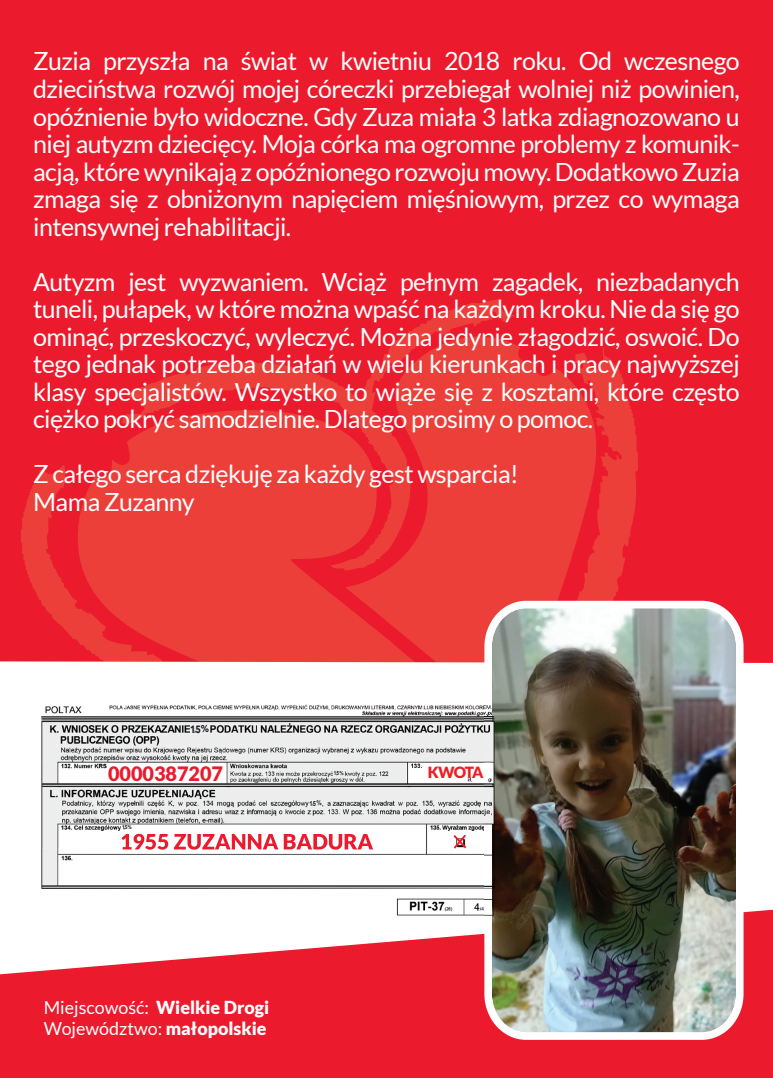
<style>
.page{position:relative;width:773px;height:1078px;background:#fff}
.page>*{position:absolute;margin:0;border:0;box-sizing:border-box;transform-origin:0 0}
.t1{font:25px/27.5px "Lato";letter-spacing:-.025em;color:#fff;text-align:justify}
.t2{font:900 19.75px "Lato";color:#eb1b2d}
.t3{font:18px/21.5px "Lato";color:#fff}
.t4{font:900 15.5px "Lato";letter-spacing:-.065em;color:#ee1d23}
.t5{font:700 10.5px "Avenir Next LT Pro";color:#231f20;scale:.81 1}
.t6{font:700 7px "Arial";color:#231f20;scale:.81 1}
.t7{font:700 5.75px "Arial";color:#231f20;scale:.81 1}
.t8{font:700 5.5px "Avenir Next LT Pro";color:#231f20;scale:.81 1}
.s1{font-size:8.25px}
.s2{font-size:9.75px}
.s3{font-size:4.5px}
.s4{font-size:5.5px}
.s5{font-size:6.5px}
.s6{font-weight:900}
</style>
<div class="page">
<div style="left:0;top:0;width:772px;height:785px;background:#eb1b2d"></div>
<svg style="left:21px;top:299px;width:616px;height:362px;fill:#eb3c38"></svg>
<svg style="left:78px;top:410px;width:337px;height:251px;fill:#ec3f3a"></svg>
<div style="left:0;top:661px;width:772px;height:124px;background:#fff"></div>
<svg style="left:0;top:909px;width:772px;height:168px;fill:#eb1b2d"></svg>
<img style="left:484px;top:600px;width:259px;height:439px">
<img style="left:30px;top:701px;width:484px;height:220px">
<img style="left:121px;top:833px;width:252px;height:16px">
<div style="left:190px;top:724px;width:19px;height:10px;background:#edf1f2"></div>
<svg style="left:453px;top:834px;width:13px;height:14px"></svg>
<div style="left:309px;top:799px;width:13px;height:7px;background:#eef2f2"></div>
<div style="left:334px;top:770px;width:10px;height:6px;background:#eef2f2"></div>
<div style="left:122px;top:824px;width:12px;height:7px;background:#fff"></div>
<p class="t1" style="left:33px;top:47px;width:708px">Zuzia przyszła na świat w kwietniu 2018 roku. Od wczesnego dzieciństwa rozwój mojej córeczki przebiegał wolniej niż powinien, opóźnienie było widoczne. Gdy Zuza miała 3 latka zdiagnozowano u niej autyzm dziecięcy. Moja córka ma ogromne problemy z komunik&shy;acją, które wynikają z opóźnionego rozwoju mowy. Dodatkowo Zuzia zmaga się z obniżonym napięciem mięśniowym, przez co wymaga intensywnej rehabilitacji.</p>
<p class="t1" style="left:33px;top:267px;width:708px">Autyzm jest wyzwaniem. Wciąż pełnym zagadek, niezbadanych tuneli, pułapek, w które można wpaść na każdym kroku. Nie da się go ominąć, przeskoczyć, wyleczyć. Można jedynie złagodzić, oswoić. Do tego jednak potrzeba działań w wielu kierunkach i pracy najwyższej klasy specjalistów. Wszystko to wiąże się z kosztami, które często ciężko pokryć samodzielnie. Dlatego prosimy o pomoc.</p>
<p class="t1" style="left:33px;top:460px;width:487px">Z całego serca dziękuję za każdy gest wsparcia!<br>Mama Zuzanny</p>
<p class="t5" style="left:190px;top:722px;width:25px">1 5<span class="s1">,</span> <span class="s2">%</span></p>
<p class="t2" style="left:108px;top:761px;width:117px">0000387207</p>
<p class="t4" style="left:427px;top:763px;width:57px">KWOTA</p>
<p class="t7" style="left:334px;top:769px;width:14px">1 5<span class="s3">,</span> <span class="s4">%</span></p>
<p class="t8" style="left:122px;top:823px;width:14px">1 5, %</p>
<p class="t6" style="left:309px;top:798px;width:17px">1 5<span class="s4">,</span> <span class="s5">%</span></p>
<p class="t3" style="left:44px;top:995px;width:227px">Miejscowość: <span class="s6">Wielkie Drogi<br></span>Województwo: <span class="s6">małopolskie</span></p>
</div>
